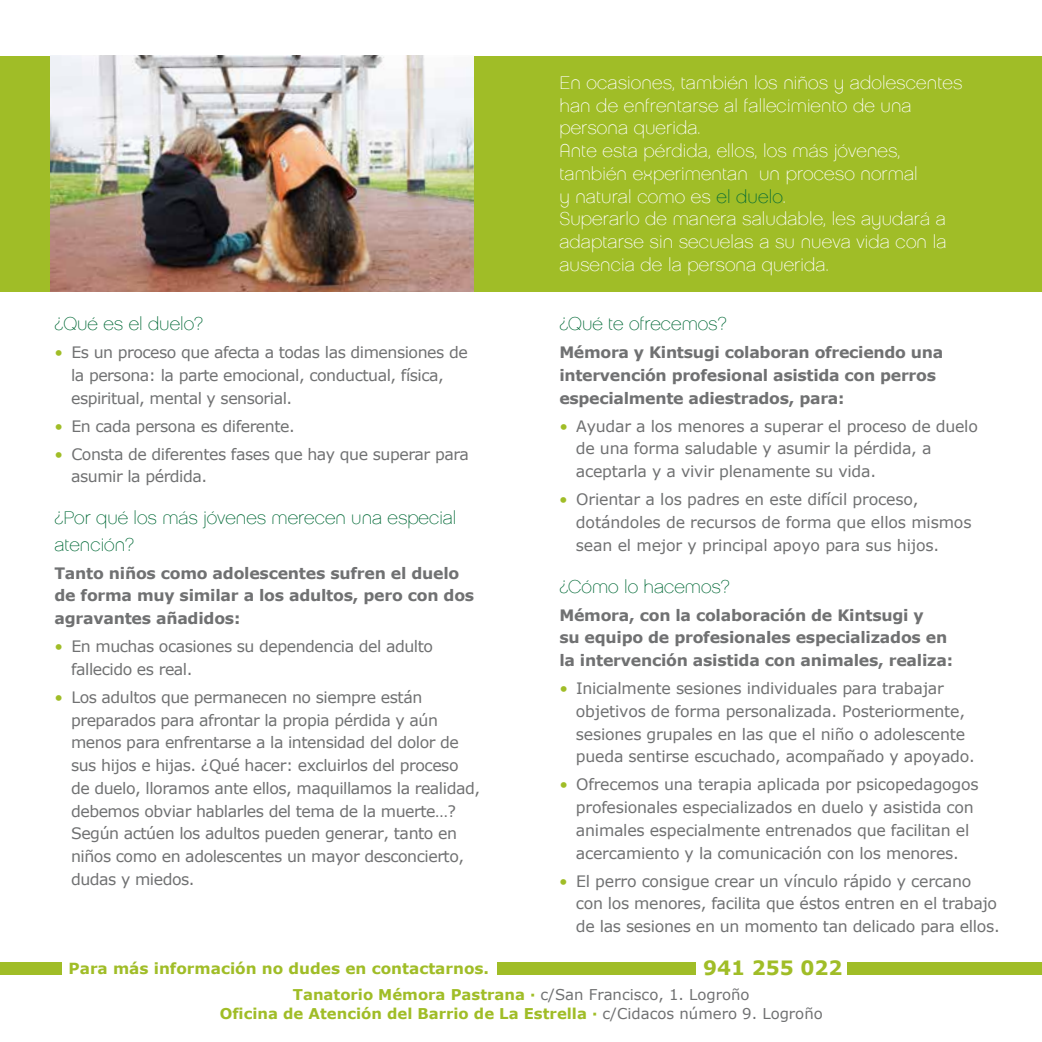
<style>
.page{position:relative;width:1042px;height:1042px;background:#fff}
.page>*{position:absolute;margin:0;border:0;box-sizing:border-box;transform-origin:0 0}
.t1{font:700 19.78px "Verdana";color:#a0bd27}
.t2{font:18.38px/22.8px "Chaletmemora";letter-spacing:.005em;color:#fff}
.t3{font:18.38px/26.2px "Chaletmemora";color:#016936}
.t4{font:15.75px/22.8px "Verdana";letter-spacing:-.02em;color:#707172}
.t5{font:700 15.75px/22.8px "Verdana";letter-spacing:-.015em;color:#707172}
.t6{font:700 15.4px "Verdana";color:#a0bd27}
.t7{font:700 14.88px/19.2px "Verdana";color:#a0bd27;text-align:center}
.s1{color:#a0bd27}
.s2{color:#016936}
.s3{font-weight:400;color:#707172}
</style>
<div class="page">
<div style="left:0;top:56px;width:1042px;height:235px;background:#a0bd27"></div>
<div style="left:0;top:962px;width:61px;height:13px;background:#a0bd27"></div>
<div style="left:497px;top:962px;width:199px;height:13px;background:#a0bd27"></div>
<div style="left:848px;top:962px;width:194px;height:13px;background:#a0bd27"></div>
<img style="left:51px;top:56px;width:423px;height:235px">
<p class="t3" style="left:54px;top:311px;width:150px">¿Qué es el duelo?</p>
<p class="t4" style="left:71px;top:340px;width:398px;text-indent:-17px"><span class="s1">•</span> Es un proceso que afecta a todas las dimensiones de la persona: la parte emocional, conductual, física, espiritual, mental y sensorial.</p>
<p class="t4" style="left:54px;top:414px;width:242px"><span class="s1">•</span> En cada persona es diferente.</p>
<p class="t4" style="left:71px;top:442px;width:399px;text-indent:-17px"><span class="s1">•</span> Consta de diferentes fases que hay que superar para asumir la pérdida.</p>
<p class="t3" style="left:54px;top:505px;width:403px">¿Por qué los más jóvenes merecen una especial atención?</p>
<p class="t5" style="left:54px;top:561px;width:421px">Tanto niños como adolescentes sufren el duelo de forma muy similar a los adultos, pero con dos agravantes añadidos:</p>
<p class="t4" style="left:71px;top:634px;width:363px;text-indent:-17px"><span class="s1">•</span> En muchas ocasiones su dependencia del adulto fallecido es real.</p>
<p class="t4" style="left:71px;top:685px;width:410px;text-indent:-17px"><span class="s1">•</span> Los adultos que permanecen no siempre están preparados para afrontar la propia pérdida y aún menos para enfrentarse a la intensidad del dolor de sus hijos e hijas. ¿Qué hacer: excluirlos del proceso de duelo, lloramos ante ellos, maquillamos la realidad, debemos obviar hablarles del tema de la muerte…?<br>Según actúen los adultos pueden generar, tanto en niños como en adolescentes un mayor desconcierto, dudas y miedos.</p>
<p class="t2" style="left:559px;top:71px;width:405px">En ocasiones, también los niños y adolescentes han de enfrentarse al fallecimiento de una persona querida.<br>Ante esta pérdida, ellos, los más jóvenes, también experimentan un proceso normal<br>y natural como es <span class="s2">el duelo</span>.<br>Superarlo de manera saludable, les ayudará a adaptarse sin secuelas a su nueva vida con la ausencia de la persona querida.</p>
<p class="t3" style="left:559px;top:311px;width:169px">¿Qué te ofrecemos?</p>
<p class="t5" style="left:559px;top:340px;width:385px">Mémora y Kintsugi colaboran ofreciendo una intervención profesional asistida con perros especialmente adiestrados, para:</p>
<p class="t4" style="left:576px;top:414px;width:403px;text-indent:-17px"><span class="s1">•</span> Ayudar a los menores a superar el proceso de duelo de una forma saludable y asumir la pérdida, a aceptarla y a vivir plenamente su vida.</p>
<p class="t4" style="left:576px;top:487px;width:397px;text-indent:-17px"><span class="s1">•</span> Orientar a los padres en este difícil proceso, dotándoles de recursos de forma que ellos mismos sean el mejor y principal apoyo para sus hijos.</p>
<p class="t3" style="left:559px;top:573px;width:172px">¿Cómo lo hacemos?</p>
<p class="t5" style="left:559px;top:603px;width:395px">Mémora, con la colaboración de Kintsugi y<br>su equipo de profesionales especializados en la intervención asistida con animales, realiza:</p>
<p class="t4" style="left:576px;top:676px;width:400px;text-indent:-17px"><span class="s1">•</span> Inicialmente sesiones individuales para trabajar objetivos de forma personalizada. Posteriormente, sesiones grupales en las que el niño o adolescente pueda sentirse escuchado, acompañado y apoyado.</p>
<p class="t4" style="left:576px;top:773px;width:404px;text-indent:-17px"><span class="s1">•</span> Ofrecemos una terapia aplicada por psicopedagogos profesionales especializados en duelo y asistida con animales especialmente entrenados que facilitan el acercamiento y la comunicación con los menores.</p>
<p class="t4" style="left:576px;top:869px;width:425px;text-indent:-17px"><span class="s1">•</span> El perro consigue crear un vínculo rápido y cercano con los menores, facilita que éstos entren en el trabajo de las sesiones en un momento tan delicado para ellos.</p>
<p class="t1" style="left:703px;top:955px;width:141px">941 255 022</p>
<p class="t6" style="left:69px;top:958px;width:422px">Para más información no dudes en contactarnos.</p>
<p class="t7" style="left:220px;top:984px;width:604px">Tanatorio Mémora Pastrana · <span class="s3">c/San Francisco, 1. Logroño<br></span>Oficina de Atención del Barrio de La Estrella · <span class="s3">c/Cidacos número 9. Logroño</span></p>
</div>
